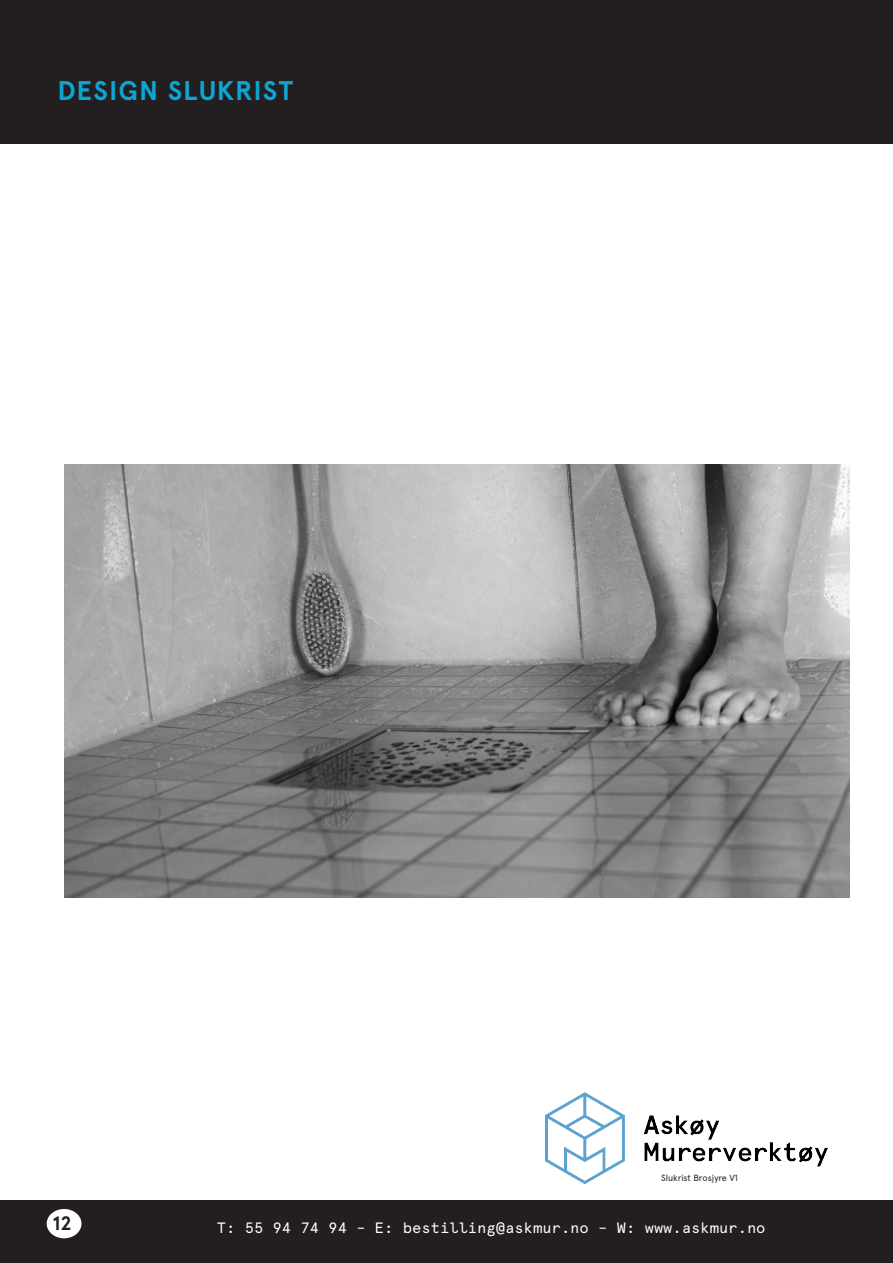
<style>
.page{position:relative;width:893px;height:1263px;background:#fff}
.page>*{position:absolute;margin:0;border:0;box-sizing:border-box;transform-origin:0 0}
.Overskrift_innhold{font:700 27px "Apercu";letter-spacing:.04em;color:#0ca6d3}
.t1{font:700 19.5px "Apercu";color:#231f20}
.t2{font:15px "Apercu Mono";color:#fff}
.t3{font:9px "Apercu";letter-spacing:-.01em;color:#231f20}
</style>
<div class="page">
<div style="left:0;top:1px;width:893px;height:143px;background:#231f20"></div>
<div style="left:0;top:1200px;width:893px;height:63px;background:#231f20"></div>
<div style="left:47px;top:1209px;width:35px;height:29px;background:#fff;border-radius:50%"></div>
<img style="left:64px;top:464px;width:785px;height:434px">
<img style="left:545px;top:1092px;width:283px;height:92px">
<p class="Overskrift_innhold" style="left:57px;top:75px;width:237px">DESIGN SLUKRIST</p>
<p class="t3" style="left:661px;top:1172px;width:78px">Slukrist Brosjyre V1</p>
<p class="t1" style="left:53px;top:1211px;width:21px">12</p>
<p class="t2" style="left:217px;top:1218px;width:550px">T: 55 94 74 94 – E: bestilling@askmur.no – W: www.askmur.no</p>
</div>
